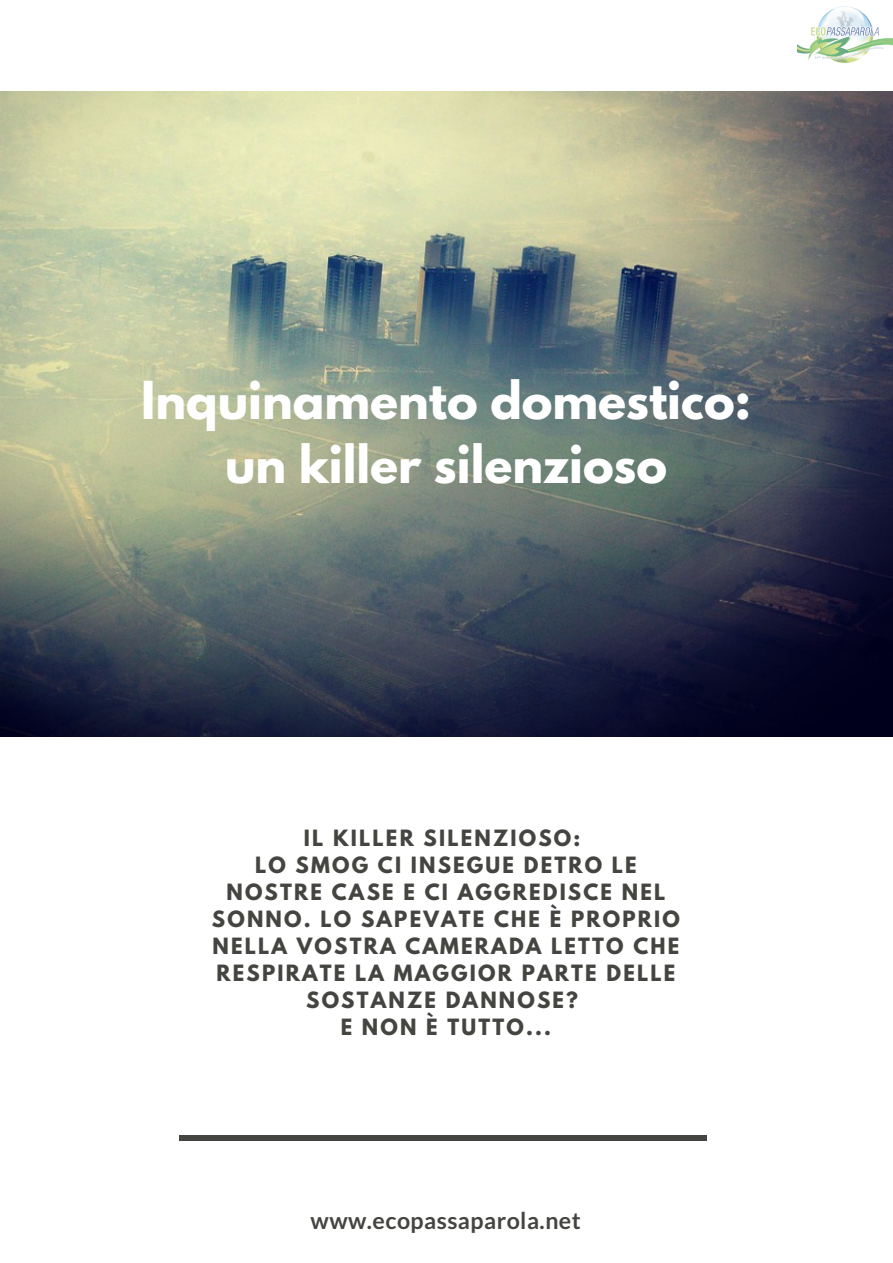
<style>
.page{position:relative;width:893px;height:1263px;background:#fff}
.page>*{position:absolute;margin:0;border:0;box-sizing:border-box;transform-origin:0 0}
.t1{font:700 46.35px/64.2px "League Spartan";color:#fff;text-align:center}
.t2{font:700 23.25px "Lato";letter-spacing:.02em;color:#444440}
.t3{font:700 19.8px/27px "League Spartan";letter-spacing:.11em;color:#444440;text-align:center}
</style>
<div class="page">
<img style="left:0;top:91px;width:893px;height:645px">
<div style="left:179px;top:1135px;width:528px;height:6px;background:#444440"></div>
<img style="left:797px;top:6px;width:96px;height:58px">
<h1 class="t1" style="left:141px;top:374px;width:611px">Inquinamento domestico: un killer silenzioso</h1>
<p class="t3" style="left:212px;top:827px;width:469px">IL KILLER SILENZIOSO:<br>LO SMOG CI INSEGUE DETRO LE<br>NOSTRE CASE E CI AGGREDISCE NEL<br>SONNO. LO SAPEVATE CHE È PROPRIO<br>NELLA VOSTRA CAMERADA LETTO CHE<br>RESPIRATE LA MAGGIOR PARTE DELLE<br>SOSTANZE DANNOSE?<br>E NON È TUTTO...</p>
<p class="t2" style="left:311px;top:1205px;width:272px">www.ecopassaparola.net</p>
</div>
